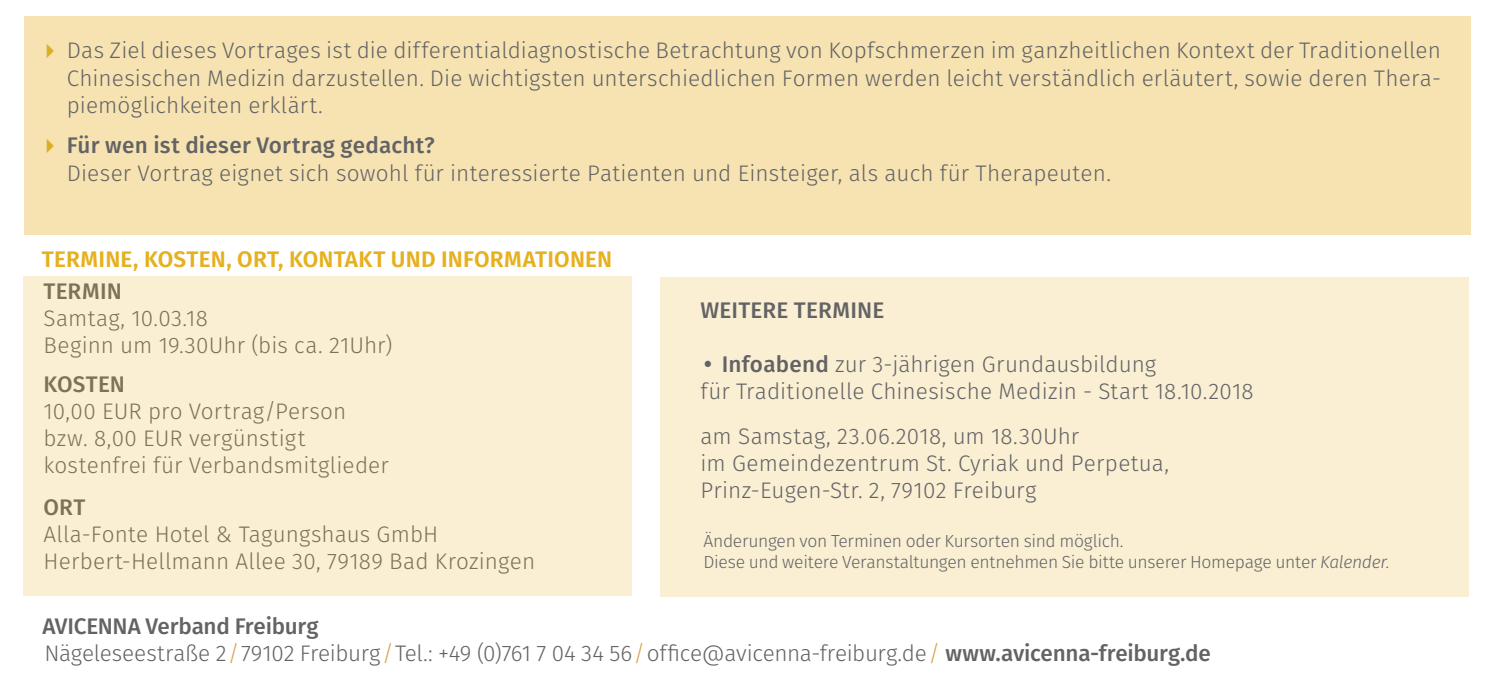
<style>
.page{position:relative;width:1489px;height:695px;background:#fff}
.page>*{position:absolute;margin:0;border:0;box-sizing:border-box;transform-origin:0 0}
.Vortrag_Ort{font:300 22.5px/27.5px "Fira Sans";letter-spacing:.005em;color:#636366;text-align:justify}
.Vortrag_Ort-2{font:300 22.5px "Fira Sans";letter-spacing:-.015em;color:#636366}
.Vortrag_Ort-3{font:500 22.5px "Fira Sans";color:#636366}
.Vortrag_Ort-4{font:600 22.5px "Fira Sans";letter-spacing:.01em;color:#e6b120}
.Vortrag_Ort-5{font:300 17.5px "Fira Sans";letter-spacing:-.02em;color:#636366}
.s1{font-weight:500}
.s2{font-family:"Franklin Gothic";font-weight:500;font-stretch:condensed}
.s3{font-style:italic}
.s4{color:#d5a14d}
</style>
<div class="page">
<div style="left:660px;top:276px;width:808px;height:320px;background:#faefd3"></div>
<div style="left:24px;top:16px;width:1446px;height:219px;background:#f6e3b1"></div>
<div style="left:23px;top:276px;width:608px;height:320px;background:#faefd3"></div>
<p class="Vortrag_Ort" style="left:67px;top:37px;width:1375px">Das Ziel dieses Vortrages ist die differentialdiagnostische Betrachtung von Kopfschmerzen im ganzheitlichen Kontext der Traditionellen Chinesischen Medizin darzustellen. Die wichtigsten unterschiedlichen Formen werden leicht verständlich erläutert, sowie deren Thera&shy;piemöglichkeiten erklärt.</p>
<p class="Vortrag_Ort" style="left:67px;top:132px;width:1045px"><span class="s1">Für wen ist dieser Vortrag gedacht?<br></span>Dieser Vortrag eignet sich sowohl für interessierte Patienten und Einsteiger, als auch für Therapeuten.</p>
<p class="Vortrag_Ort-4" style="left:42px;top:243px;width:572px">TERMINE, KOSTEN, ORT, KONTAKT UND INFORMATIONEN</p>
<p class="Vortrag_Ort-3" style="left:44px;top:275px;width:80px">TERMIN</p>
<p class="Vortrag_Ort" style="left:44px;top:304px;width:166px">Samtag, 10.03.18</p>
<p class="Vortrag_Ort" style="left:44px;top:331px;width:350px">Beginn um 19.30Uhr (bis ca. 21Uhr)</p>
<p class="Vortrag_Ort-3" style="left:44px;top:368px;width:83px">KOSTEN</p>
<p class="Vortrag_Ort" style="left:44px;top:397px;width:304px">10,00 EUR pro Vortrag/Person</p>
<p class="Vortrag_Ort" style="left:44px;top:424px;width:263px">bzw. 8,00 EUR vergünstigt</p>
<p class="Vortrag_Ort" style="left:44px;top:451px;width:347px">kostenfrei für Verbandsmitglieder</p>
<p class="Vortrag_Ort-3" style="left:44px;top:491px;width:43px">ORT</p>
<p class="Vortrag_Ort" style="left:44px;top:520px;width:396px">Alla-Fonte Hotel &amp; Tagungshaus GmbH</p>
<p class="Vortrag_Ort" style="left:44px;top:547px;width:493px">Herbert-Hellmann Allee 30, 79189 Bad Krozingen</p>
<p class="Vortrag_Ort-3" style="left:700px;top:294px;width:185px">WEITERE TERMINE</p>
<p class="Vortrag_Ort" style="left:700px;top:350px;width:457px"><span class="s2">•</span> <span class="s1">Infoabend</span> zur 3-jährigen Grundausbildung</p>
<p class="Vortrag_Ort" style="left:700px;top:377px;width:554px">für Traditionelle Chinesische Medizin - Start 18.10.2018</p>
<p class="Vortrag_Ort" style="left:700px;top:422px;width:380px">am Samstag, 23.06.2018, um 18.30Uhr</p>
<p class="Vortrag_Ort" style="left:700px;top:449px;width:470px">im Gemeindezentrum St. Cyriak und Perpetua,</p>
<p class="Vortrag_Ort" style="left:700px;top:476px;width:337px">Prinz-Eugen-Str. 2, 79102 Freiburg</p>
<p class="Vortrag_Ort-5" style="left:703px;top:528px;width:421px">Änderungen von Terminen oder Kursorten sind möglich.</p>
<p class="Vortrag_Ort-5" style="left:703px;top:549px;width:687px">Diese und weitere Veranstaltungen entnehmen Sie bitte unserer Homepage unter <span class="s3">Kalender.</span></p>
<p class="Vortrag_Ort-3" style="left:43px;top:610px;width:277px">AVICENNA Verband Freiburg</p>
<p class="Vortrag_Ort-2" style="left:44px;top:637px;width:1167px">Nägeleseestraße 2<span class="s4">/</span>79102 Freiburg<span class="s4">/</span>Tel.: +49 (0)761 7 04 34 56<span class="s4">/</span>office@avicenna-freiburg.de<span class="s4">/</span> <span class="s1">www.avicenna-freiburg.de</span></p>
</div>
